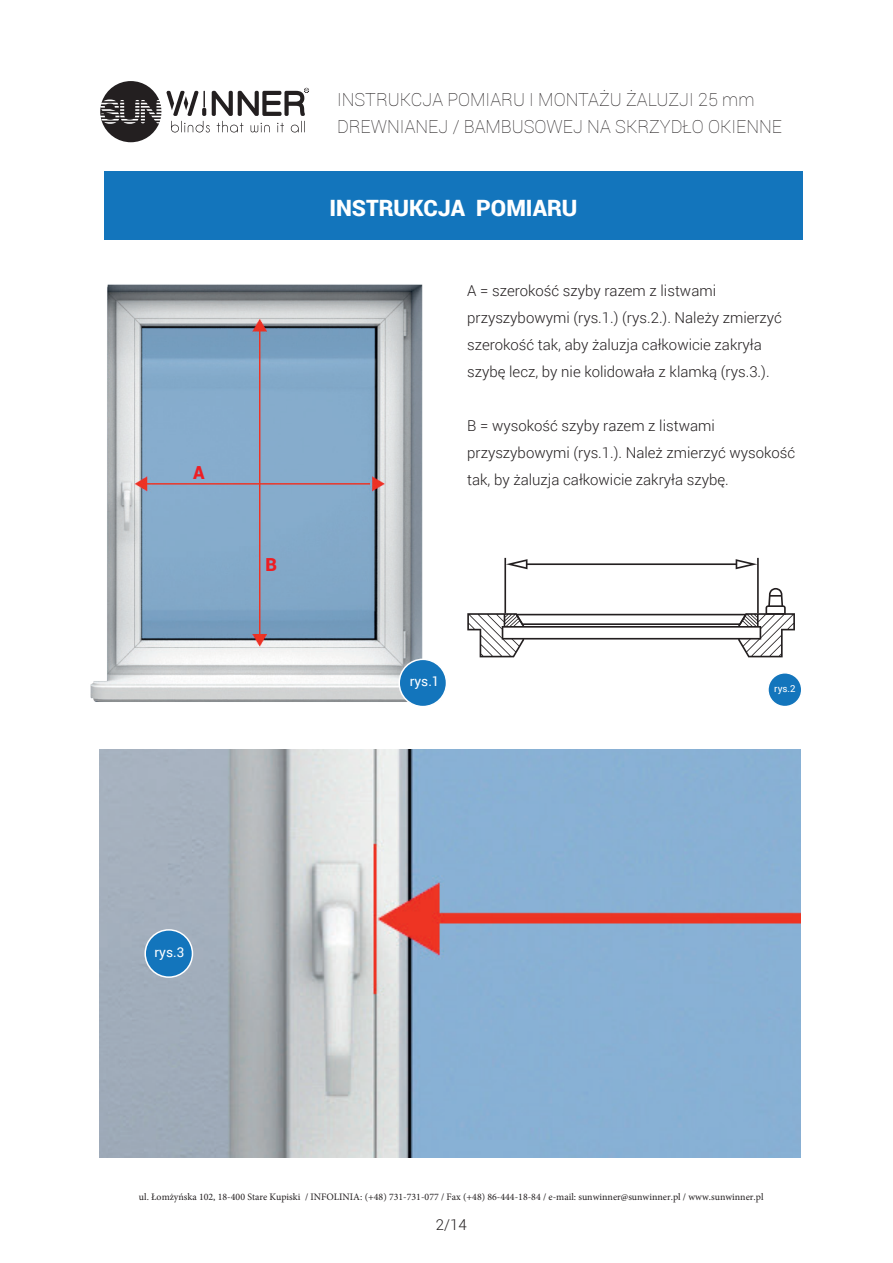
<style>
.page{position:relative;width:893px;height:1263px;background:#fff}
.page>*{position:absolute;margin:0;border:0;box-sizing:border-box;transform-origin:0 0}
.t1{font:900 22.5px "Roboto";color:#fff}
.t2{font:100 18px/27px "Roboto";color:#231f20}
.t3{font:900 18px "Roboto";color:#ee1d23}
.t4{font:300 15px/27px "Roboto";color:#231f20}
.t5{font:13.5px "Roboto";letter-spacing:.005em;color:#fff}
.t6{font:9.9px "Minion Pro";color:#231f20}
.t7{font:9.6px "Roboto";color:#fff}
</style>
<div class="page">
<img style="left:100px;top:750px;width:700px;height:407px">
<div style="left:105px;top:172px;width:698px;height:68px;background:#1375bc"></div>
<img style="left:90px;top:284px;width:354px;height:420px">
<div style="left:399px;top:659px;width:47px;height:47px;background:#1375bc;border-radius:50%"></div>
<div style="left:398px;top:658px;width:49px;height:49px;border:2px solid #fff;border-radius:50%"></div>
<div style="left:768px;top:673px;width:34px;height:34px;background:#1375bc;border-radius:50%"></div>
<div style="left:767px;top:672px;width:35px;height:35px;border:2px solid #fff;border-radius:50%"></div>
<div style="left:145px;top:930px;width:47px;height:47px;background:#1375bc;border-radius:50%"></div>
<div style="left:144px;top:929px;width:49px;height:49px;border:2px solid #fff;border-radius:50%"></div>
<svg style="left:100px;top:81px;width:209px;height:61px"></svg>
<svg style="left:467px;top:558px;width:328px;height:99px"></svg>
<p class="t2" style="left:337px;top:86px;width:447px">INSTRUKCJA POMIARU I MONTAŻU ŻALUZJI 25 mm<br>DREWNIANEJ / BAMBUSOWEJ NA SKRZYDŁO OKIENNE</p>
<p class="t3" style="left:193px;top:459px;width:13px">A</p>
<p class="t3" style="left:265px;top:552px;width:13px">B</p>
<h1 class="t1" style="left:329px;top:192px;width:250px">INSTRUKCJA POMIARU</h1>
<p class="t4" style="left:467px;top:277px;width:316px">A = szerokość szyby razem z listwami przyszybowymi (rys.1.) (rys.2.). Należy zmierzyć szerokość tak, aby żaluzja całkowicie zakryła szybę lecz, by nie kolidowała z klamką (rys.3.).</p>
<p class="t4" style="left:467px;top:412px;width:330px">B = wysokość szyby razem z listwami przyszybowymi (rys.1.). Należ zmierzyć wysokość tak, by żaluzja całkowicie zakryła szybę.</p>
<p class="t5" style="left:410px;top:672px;width:31px">rys.1</p>
<p class="t7" style="left:774px;top:682px;width:23px">rys.2</p>
<p class="t5" style="left:154px;top:942px;width:31px">rys.3</p>
<p class="t6" style="left:139px;top:1190px;width:626px">ul. Łomżyńska 102, 18-400 Stare Kupiski / INFOLINIA: (+48) 731-731-077 / Fax (+48) 86-444-18-84 / e-mail: sunwinner@sunwinner.pl / www.sunwinner.pl</p>
<p class="t4" style="left:436px;top:1211px;width:32px">2/14</p>
</div>
